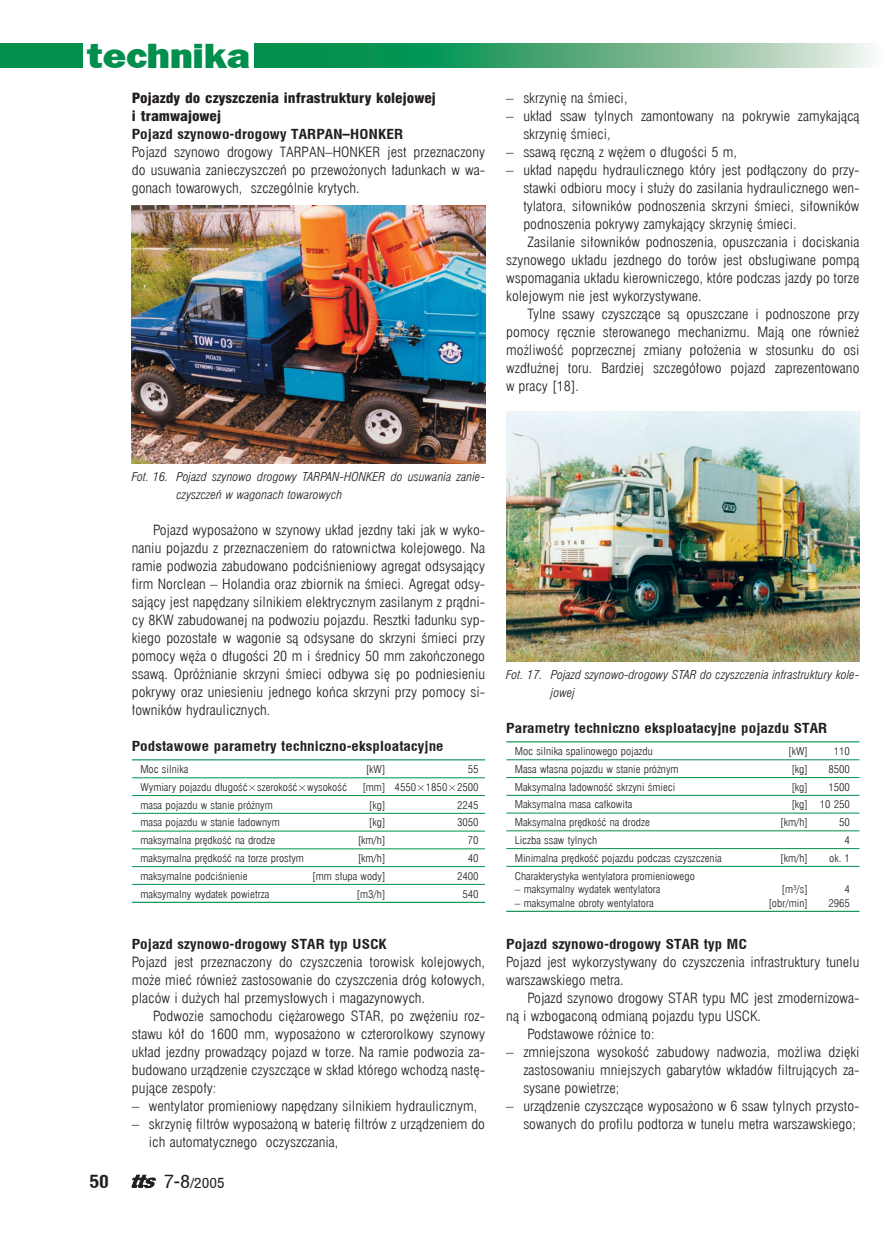
<style>
.page{position:relative;width:885px;height:1238px;background:#fff}
.page>*{position:absolute;margin:0;border:0;box-sizing:border-box;transform-origin:0 0}
.t1{font:36px "Frankfurt Goth Hvypl";color:#008f4d;scale:1.1 1}
.t2{font:700 18px "Switzerland Condpl";color:#231f20;scale:1.1 1}
.t3{font:13.8px/18px "Swis 721 Lt Cn EU Normal";color:#231f20;text-align:justify;scale:1.1 1}
.t4{font:700 13.8px "Switzerland Condpl";color:#231f20;scale:1.1 1}
.t5{font:13.8px/18px "Swis 721 Blk Cn EU Normal";color:#231f20;scale:1.1 1}
.t6{font:13.8px "Switzerland Condpl";color:#231f20;scale:1.1 1}
.t7{font:12px/18px "Swis 721 Lt Cn EU Italic";color:#231f20;scale:1.1 1}
.t8{font:10.5px "Swis 721 Lt Cn EU Normal";color:#231f20;scale:1.1 1}
.s1{font-size:18px}
</style>
<div class="page">
<div style="left:0;top:43px;width:83px;height:25px;background:#008f4d"></div>
<svg style="left:254px;top:43px;width:616px;height:25px;background:#58af82"></svg>
<svg style="left:132px;top:1174px;width:24px;height:13px"></svg>
<img style="left:506px;top:411px;width:353px;height:250px">
<hr style="left:132px;top:759px;width:353px;height:1px;background:#008f4d">
<hr style="left:132px;top:777px;width:353px;height:1px;background:#008f4d">
<hr style="left:132px;top:795px;width:353px;height:1px;background:#008f4d">
<hr style="left:132px;top:813px;width:353px;height:1px;background:#008f4d">
<hr style="left:132px;top:830px;width:353px;height:1px;background:#008f4d">
<hr style="left:132px;top:848px;width:353px;height:1px;background:#008f4d">
<hr style="left:132px;top:866px;width:353px;height:1px;background:#008f4d">
<hr style="left:132px;top:884px;width:353px;height:1px;background:#008f4d">
<hr style="left:132px;top:901px;width:353px;height:1px;background:#008f4d">
<img style="left:132px;top:206px;width:353px;height:257px">
<hr style="left:506px;top:741px;width:353px;height:1px;background:#008f4d">
<hr style="left:506px;top:759px;width:353px;height:1px;background:#008f4d">
<hr style="left:506px;top:777px;width:353px;height:1px;background:#008f4d">
<hr style="left:506px;top:795px;width:353px;height:1px;background:#008f4d">
<hr style="left:506px;top:812px;width:353px;height:1px;background:#008f4d">
<hr style="left:506px;top:830px;width:353px;height:1px;background:#008f4d">
<hr style="left:506px;top:848px;width:353px;height:1px;background:#008f4d">
<hr style="left:506px;top:866px;width:353px;height:1px;background:#008f4d">
<hr style="left:506px;top:910px;width:353px;height:1px;background:#008f4d">
<h1 class="t1" style="left:87px;top:34px;width:149px">technika</h1>
<p class="t5" style="left:132px;top:90px;width:278px">Pojazdy do czyszczenia infrastruktury kolejowej i tramwajowej</p>
<p class="t4" style="left:132px;top:125px;width:248px">Pojazd szynowo-drogowy TARPAN–HONKER</p>
<p class="t3" style="left:132px;top:143px;width:322px">Pojazd szynowo drogowy TARPAN–HONKER jest przeznaczony do usuwania zanieczyszczeń po przewożonych ładunkach w wa&shy;gonach towarowych, szczególnie krytych.</p>
<p class="t3" style="left:506px;top:89px;width:112px">– skrzynię na śmieci,</p>
<p class="t3" style="left:523px;top:107px;width:307px;text-indent:-17px">– układ ssaw tylnych zamontowany na pokrywie zamykającą skrzynię śmieci,</p>
<p class="t3" style="left:506px;top:143px;width:211px">– ssawą ręczną z wężem o długości 5 m,</p>
<p class="t3" style="left:506px;top:161px;width:322px">– układ napędu hydraulicznego który jest podłączony do przy-</p>
<p class="t3" style="left:523px;top:179px;width:307px">stawki odbioru mocy i służy do zasilania hydraulicznego wen-</p>
<p class="t3" style="left:523px;top:197px;width:307px">tylatora, siłowników podnoszenia skrzyni śmieci, siłowników</p>
<p class="t3" style="left:523px;top:215px;width:250px">podnoszenia pokrywy zamykający skrzynię śmieci.</p>
<p class="t3" style="left:527px;top:233px;width:303px">Zasilanie siłowników podnoszenia, opuszczania i dociskania</p>
<p class="t3" style="left:506px;top:251px;width:322px">szynowego układu jezdnego do torów jest obsługiwane pompą</p>
<p class="t3" style="left:506px;top:269px;width:322px">wspomagania układu kierowniczego, które podczas jazdy po torze</p>
<p class="t3" style="left:506px;top:287px;width:179px">kolejowym nie jest wykorzystywane.</p>
<p class="t3" style="left:527px;top:305px;width:303px">Tylne ssawy czyszczące są opuszczane i podnoszone przy</p>
<p class="t3" style="left:506px;top:323px;width:322px">pomocy ręcznie sterowanego mechanizmu. Mają one również</p>
<p class="t3" style="left:506px;top:341px;width:322px">możliwość poprzecznej zmiany położenia w stosunku do osi</p>
<p class="t3" style="left:506px;top:359px;width:322px">wzdłużnej toru. Bardziej szczegółowo pojazd zaprezentowano</p>
<p class="t3" style="left:506px;top:377px;width:68px">w pracy [18].</p>
<p class="t7" style="left:176px;top:468px;width:282px;text-indent:-45px">Fot. 16. Pojazd szynowo drogowy TARPAN-HONKER do usuwania zanie&shy;czyszczeń w wagonach towarowych</p>
<p class="t3" style="left:132px;top:521px;width:322px;text-indent:21px">Pojazd wyposażono w szynowy układ jezdny taki jak w wyko&shy;naniu pojazdu z przeznaczeniem do ratownictwa kolejowego. Na ramie podwozia zabudowano podciśnieniowy agregat odsysający firm Norclean – Holandia oraz zbiornik na śmieci. Agregat odsy&shy;sający jest napędzany silnikiem elektrycznym zasilanym z prądni&shy;cy 8KW zabudowanej na podwoziu pojazdu. Resztki ładunku syp&shy;kiego pozostałe w wagonie są odsysane do skrzyni śmieci przy pomocy węża o długości 20 m i średnicy 50 mm zakończonego ssawą. Opróżnianie skrzyni śmieci odbywa się po podniesieniu pokrywy oraz uniesieniu jednego końca skrzyni przy pomocy si&shy;łowników hydraulicznych.</p>
<p class="t4" style="left:132px;top:737px;width:285px">Podstawowe parametry techniczno-eksploatacyjne</p>
<p class="t8" style="left:140px;top:763px;width:45px">Moc silnika</p>
<p class="t8" style="left:366px;top:763px;width:20px">[kW]</p>
<p class="t8" style="left:468px;top:763px;width:11px">55</p>
<p class="t8" style="left:140px;top:780px;width:189px">Wymiary pojazdu długość×szerokość×wysokość</p>
<p class="t8" style="left:362px;top:780px;width:107px">[mm] 4550×1850×2500</p>
<p class="t8" style="left:140px;top:798px;width:122px">masa pojazdu w stanie próżnym</p>
<p class="t8" style="left:369px;top:798px;width:17px">[kg]</p>
<p class="t8" style="left:457px;top:798px;width:21px">2245</p>
<p class="t8" style="left:140px;top:816px;width:128px">masa pojazdu w stanie ładownym</p>
<p class="t8" style="left:369px;top:816px;width:17px">[kg]</p>
<p class="t8" style="left:457px;top:816px;width:21px">3050</p>
<p class="t8" style="left:140px;top:834px;width:124px">maksymalna prędkość na drodze</p>
<p class="t8" style="left:357px;top:834px;width:27px">[km/h]</p>
<p class="t8" style="left:468px;top:834px;width:11px">70</p>
<p class="t8" style="left:140px;top:851px;width:150px">maksymalna prędkość na torze prostym</p>
<p class="t8" style="left:357px;top:851px;width:27px">[km/h]</p>
<p class="t8" style="left:468px;top:851px;width:11px">40</p>
<p class="t8" style="left:140px;top:869px;width:99px">maksymalne podciśnienie</p>
<p class="t8" style="left:312px;top:869px;width:68px">[mm słupa wody]</p>
<p class="t8" style="left:457px;top:869px;width:21px">2400</p>
<p class="t8" style="left:140px;top:887px;width:119px">maksymalny wydatek powietrza</p>
<p class="t8" style="left:356px;top:887px;width:28px">[m3/h]</p>
<p class="t8" style="left:462px;top:887px;width:16px">540</p>
<p class="t4" style="left:132px;top:935px;width:233px">Pojazd szynowo-drogowy STAR typ USCK</p>
<p class="t3" style="left:132px;top:953px;width:322px">Pojazd jest przeznaczony do czyszczenia torowisk kolejowych, może mieć również zastosowanie do czyszczenia dróg kołowych, placów i dużych hal przemysłowych i magazynowych.</p>
<p class="t3" style="left:132px;top:1007px;width:322px;text-indent:21px">Podwozie samochodu ciężarowego STAR, po zwężeniu roz&shy;stawu kół do 1600 mm, wyposażono w czterorolkowy szynowy układ jezdny prowadzący pojazd w torze. Na ramie podwozia za&shy;budowano urządzenie czyszczące w skład którego wchodzą nastę&shy;pujące zespoły:</p>
<p class="t3" style="left:132px;top:1097px;width:315px">– wentylator promieniowy napędzany silnikiem hydraulicznym,</p>
<p class="t3" style="left:149px;top:1115px;width:307px;text-indent:-17px">– skrzynię filtrów wyposażoną w baterię filtrów z urządzeniem do ich automatycznego oczyszczania,</p>
<h2 class="t2" style="left:89px;top:1170px;width:20px">50</h2>
<p class="t6" style="left:164px;top:1173px;width:57px"><span class="s1">7-8</span>/2005</p>
<p class="t7" style="left:551px;top:666px;width:282px;text-indent:-45px">Fot. 17. Pojazd szynowo-drogowy STAR do czyszczenia infrastruktury kole&shy;jowej</p>
<p class="t4" style="left:506px;top:719px;width:293px">Parametry techniczno eksploatacyjne pojazdu STAR</p>
<p class="t8" style="left:514px;top:745px;width:127px">Moc silnika spalinowego pojazdu</p>
<p class="t8" style="left:788px;top:745px;width:20px">[kW]</p>
<p class="t8" style="left:833px;top:745px;width:16px">110</p>
<p class="t8" style="left:514px;top:762px;width:150px">Masa własna pojazdu w stanie próżnym</p>
<p class="t8" style="left:791px;top:762px;width:17px">[kg]</p>
<p class="t8" style="left:828px;top:762px;width:21px">8500</p>
<p class="t8" style="left:514px;top:780px;width:147px">Maksymalna ładowność skrzyni śmieci</p>
<p class="t8" style="left:791px;top:780px;width:17px">[kg]</p>
<p class="t8" style="left:828px;top:780px;width:21px">1500</p>
<p class="t8" style="left:514px;top:798px;width:108px">Maksymalna masa całkowita</p>
<p class="t8" style="left:791px;top:798px;width:55px">[kg] 10 250</p>
<p class="t8" style="left:514px;top:816px;width:124px">Maksymalna prędkość na drodze</p>
<p class="t8" style="left:780px;top:816px;width:27px">[km/h]</p>
<p class="t8" style="left:839px;top:816px;width:11px">50</p>
<p class="t8" style="left:514px;top:833px;width:76px">Liczba ssaw tylnych</p>
<p class="t8" style="left:844px;top:833px;width:6px">4</p>
<p class="t8" style="left:514px;top:851px;width:190px">Minimalna prędkość pojazdu podczas czyszczenia</p>
<p class="t8" style="left:780px;top:851px;width:27px">[km/h]</p>
<p class="t8" style="left:829px;top:851px;width:20px">ok. 1</p>
<p class="t8" style="left:514px;top:869px;width:165px">Charakterystyka wentylatora promieniowego</p>
<p class="t8" style="left:514px;top:882px;width:134px">– maksymalny wydatek wentylatora</p>
<p class="t8" style="left:781px;top:882px;width:26px">[m<sup>3</sup>/s]</p>
<p class="t8" style="left:844px;top:882px;width:6px">4</p>
<p class="t8" style="left:514px;top:896px;width:128px">– maksymalne obroty wentylatora</p>
<p class="t8" style="left:768px;top:896px;width:37px">[obr/min]</p>
<p class="t8" style="left:828px;top:896px;width:21px">2965</p>
<p class="t4" style="left:506px;top:935px;width:220px">Pojazd szynowo-drogowy STAR typ MC</p>
<p class="t3" style="left:506px;top:953px;width:322px">Pojazd jest wykorzystywany do czyszczenia infrastruktury tunelu warszawskiego metra.</p>
<p class="t3" style="left:527px;top:989px;width:303px">Pojazd szynowo drogowy STAR typu MC jest zmodernizowa-</p>
<p class="t3" style="left:506px;top:1007px;width:233px">ną i wzbogaconą odmianą pojazdu typu USCK.</p>
<p class="t3" style="left:527px;top:1025px;width:117px">Podstawowe różnice to:</p>
<p class="t3" style="left:523px;top:1043px;width:307px;text-indent:-17px">– zmniejszona wysokość zabudowy nadwozia, możliwa dzięki zastosowaniu mniejszych gabarytów wkładów filtrujących za&shy;sysane powietrze;</p>
<p class="t3" style="left:506px;top:1097px;width:322px;text-align:right">– urządzenie czyszczące wyposażono w 6 ssaw tylnych przysto&shy;sowanych do profilu podtorza w tunelu metra warszawskiego;</p>
</div>
